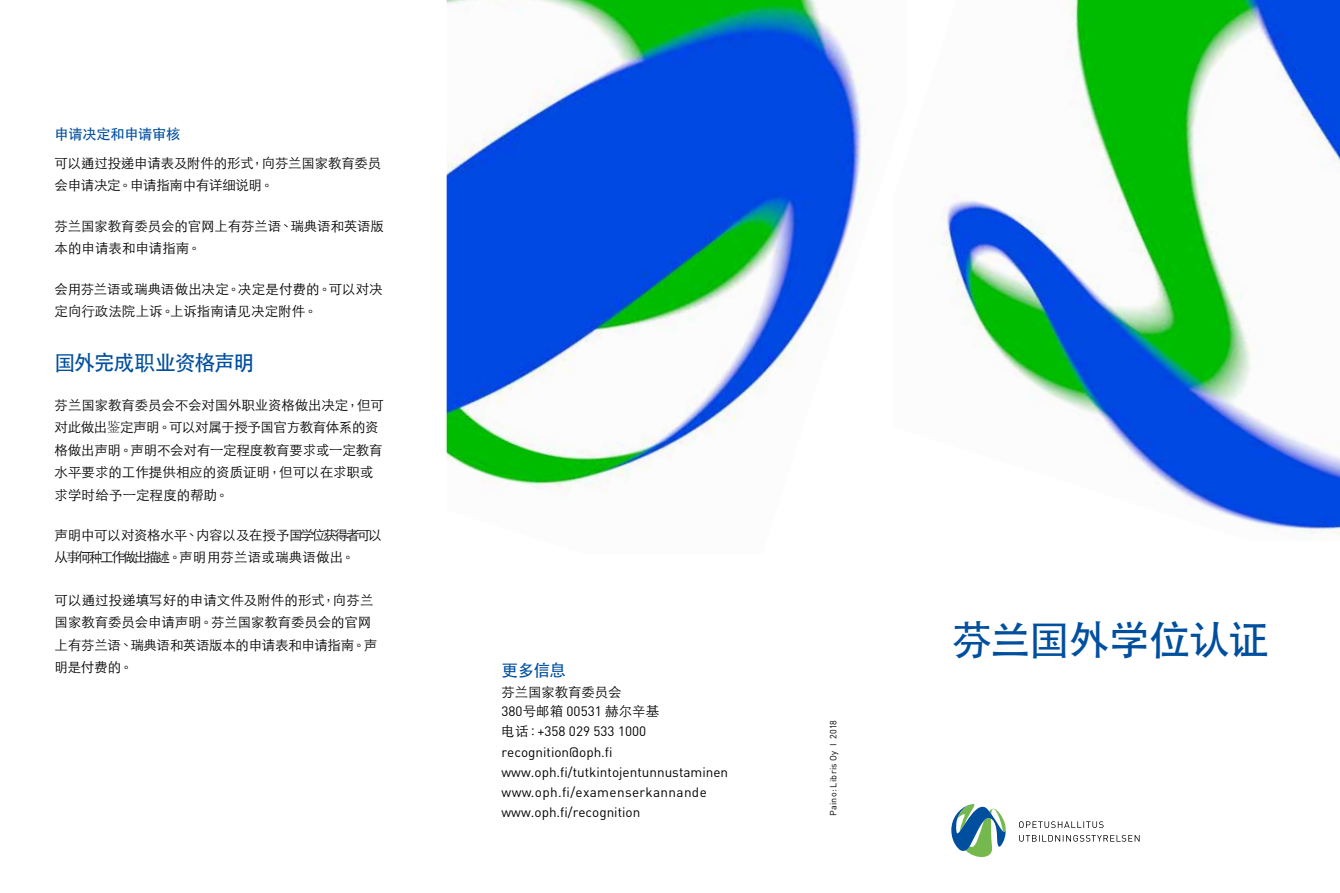
<style>
.page{position:relative;width:1340px;height:893px;background:#fff}
.page>*{position:absolute;margin:0;border:0;box-sizing:border-box;transform-origin:0 0}
.t1{font:500 40.5px "ST Heiti TC";letter-spacing:-.02em;color:#004f9f}
.t2{font:500 21px "ST Heiti TC";letter-spacing:-.07em;color:#004f9f}
.t3{font:500 16.5px "ST Heiti TC";color:#004f9f}
.t4{font:500 14.25px "ST Heiti TC";letter-spacing:-.02em;color:#004f9f}
.t5{font:300 13.5px/22.5px "ST Heiti TC";letter-spacing:-.015em;color:#000}
.t6{font:13.5px/20.1px "DINOT";color:#000}
.t7{font:9px "DINOT";letter-spacing:.03em;color:#000}
.s1{font-family:"Adobe Song Std"}
.s2{font-family:"Koz Min Pr 6 N";font-weight:400}
.s3{font-family:"ST Heiti TC";font-weight:300}
</style>
<div class="page">
<img style="left:935px;top:0;width:404px;height:535px">
<img style="left:446px;top:0;width:418px;height:493px">
<svg style="left:1019px;top:835px;width:120px;height:7px"></svg>
<svg style="left:1019px;top:821px;width:84px;height:7px"></svg>
<svg style="left:951px;top:804px;width:54px;height:53px"></svg>
<p class="t4" style="left:55px;top:126px;width:127px">申请决定和申请审核</p>
<p class="t5" style="left:55px;top:150px;width:328px">可以通过投递申请表及附件的形式，向芬兰国家教育委员会申请决定。申请指南中有详细说明。</p>
<p class="t5" style="left:55px;top:213px;width:331px">芬兰国家教育委员会的官网上有芬兰语、瑞典语和英语版本的申请表和申请指南。</p>
<p class="t5" style="left:55px;top:276px;width:329px">会用芬兰语或瑞典语做出决定。决定是付费的。可以对决定向行政法院上诉。上诉指南请见决定附件。</p>
<h2 class="t2" style="left:55px;top:351px;width:201px">国外完成职业资格声明</h2>
<p class="t5" style="left:55px;top:392px;width:331px">芬兰国家教育委员会不会对国外职业资格做出决定，但可对此做出<span class="s1">鉴</span>定声明。可以对属于授予国官方教育体系的资格做出声明。声明不会对有一定程度教育要求或一定教育水平要求的工作提供相应的资质证明，但可以在求职或求学时给予一定程度的帮助。</p>
<p class="t5" style="left:55px;top:523px;width:329px;line-height:21.3px">声明中可以对资格水平、内容以及在授予国学位获得者可以从<span class="s2">事</span>何种工作做出描述。声明用芬兰语或瑞典语做出。</p>
<p class="t5" style="left:55px;top:587px;width:324px">可以通过投递填写好的申请文件及附件的形式，向芬兰国家教育委员会申请声明。芬兰国家教育委员会的官网上有芬兰语、瑞典语和英语版本的申请表和申请指南。声明是付费的。</p>
<p class="t3" style="left:501px;top:660px;width:66px">更多信息</p>
<p class="t5" style="left:501px;top:679px;width:121px">芬兰国家教育委员会</p>
<p class="t6" style="left:501px;top:700px;width:228px">380<span class="s3">号邮箱</span> 00531 <span class="s3">赫尔辛基<br>电话：</span>+358 029 533 1000 recognition@oph.fi www.oph.fi/tutkintojentunnustaminen www.oph.fi/examenserkannande www.oph.fi/recognition</p>
<p class="t7" style="left:827px;top:816px;width:98px;rotate:-90deg">Paino: Libris Oy I 2018</p>
<h1 class="t1" style="left:951px;top:617px;width:318px">芬兰国外学位认证</h1>
</div>
